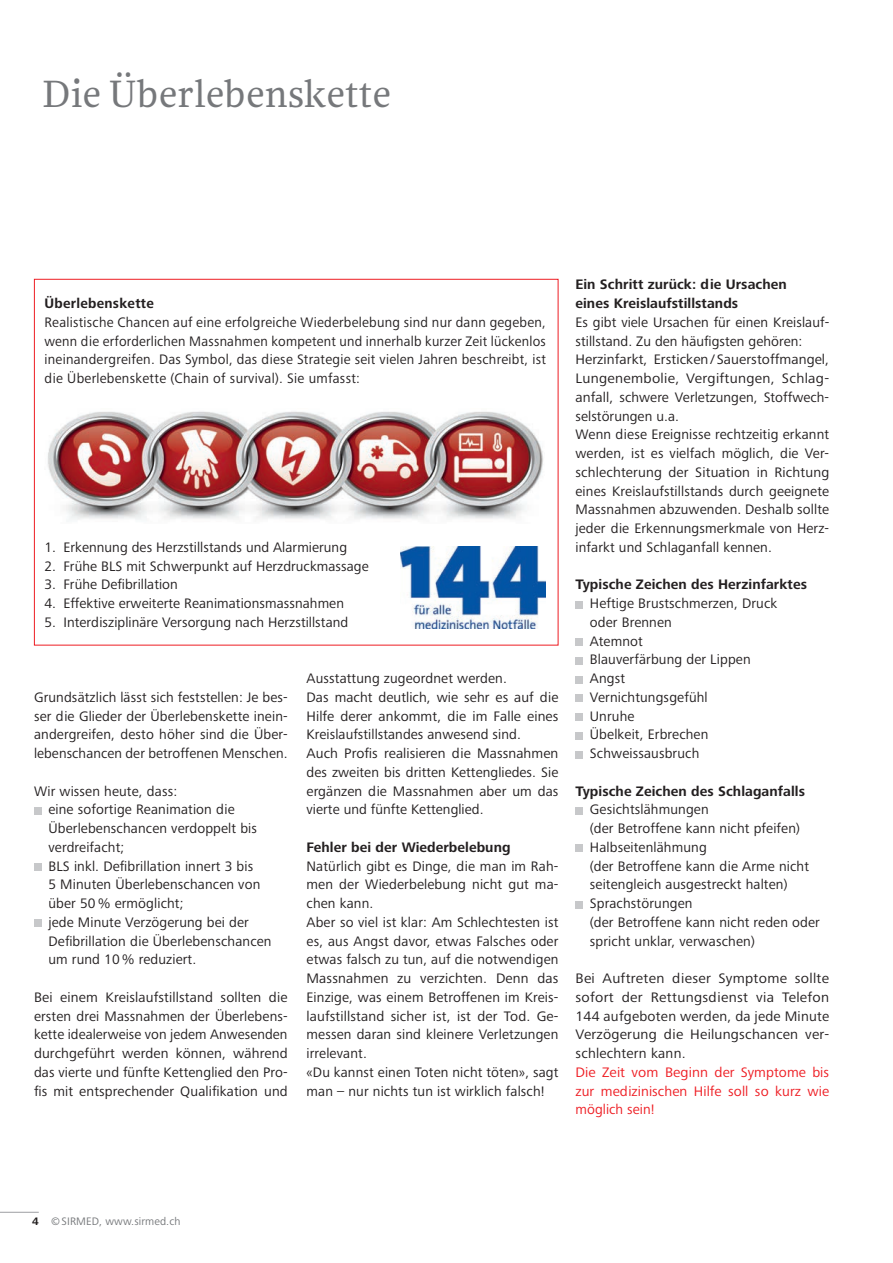
<style>
.page{position:relative;width:893px;height:1263px;background:#fff}
.page>*{position:absolute;margin:0;border:0;box-sizing:border-box;transform-origin:0 0}
.t1{font:39px "NN Rekja";letter-spacing:.005em;color:#76787b}
.t2{font:14.25px/18.8px "Frutiger Next Pro";letter-spacing:.01em;color:#231f20}
.t3{font:700 14.25px/18.8px "Frutiger Next Pro";letter-spacing:.005em;color:#231f20}
.t4{font:14.25px/18.8px "Frutiger Next Pro";letter-spacing:.01em;color:#231f20;text-align:justify;scale:1.05 1}
.t5{font:14.25px/18.8px "Frutiger Next Pro";letter-spacing:.005em;color:#ee1d23;text-align:justify;scale:1.04 1}
.t6{font:11.25px "Frutiger Next Pro";letter-spacing:.01em;color:#76787b}
.t7{font:700 11.25px "Frutiger Next Pro";color:#231f20}
</style>
<div class="page">
<hr style="left:0;top:1212px;width:39px;height:1px;background:#9d9fa2">
<div style="left:34px;top:279px;width:524px;height:366px;background:#fff;border:1px solid #ee1d23"></div>
<div style="left:34px;top:807px;width:7px;height:7px;background:#c7c8ca"></div>
<div style="left:34px;top:863px;width:7px;height:7px;background:#c7c8ca"></div>
<div style="left:34px;top:920px;width:7px;height:7px;background:#c7c8ca"></div>
<div style="left:575px;top:601px;width:7px;height:7px;background:#c7c8ca"></div>
<div style="left:575px;top:638px;width:7px;height:7px;background:#c7c8ca"></div>
<div style="left:575px;top:657px;width:7px;height:7px;background:#c7c8ca"></div>
<div style="left:575px;top:676px;width:7px;height:7px;background:#c7c8ca"></div>
<div style="left:575px;top:695px;width:7px;height:7px;background:#c7c8ca"></div>
<div style="left:575px;top:713px;width:7px;height:7px;background:#c7c8ca"></div>
<div style="left:575px;top:732px;width:7px;height:7px;background:#c7c8ca"></div>
<div style="left:575px;top:751px;width:7px;height:7px;background:#c7c8ca"></div>
<div style="left:575px;top:807px;width:7px;height:7px;background:#c7c8ca"></div>
<div style="left:575px;top:845px;width:7px;height:7px;background:#c7c8ca"></div>
<div style="left:575px;top:901px;width:7px;height:7px;background:#c7c8ca"></div>
<img style="left:47px;top:411px;width:496px;height:109px">
<img style="left:400px;top:546px;width:146px;height:83px">
<h1 class="t1" style="left:43px;top:70px;width:350px">Die Überlebenskette</h1>
<p class="t3" style="left:44px;top:294px;width:111px">Überlebenskette</p>
<p class="t2" style="left:44px;top:313px;width:503px;text-align:justify">Realistische Chancen auf eine erfolgreiche Wiederbelebung sind nur dann gegeben, wenn die erforderlichen Massnahmen kompetent und innerhalb kurzer Zeit lückenlos ineinandergreifen. Das Symbol, das diese Strategie seit vielen Jahren beschreibt, ist die Überlebenskette (Chain of survival). Sie umfasst:</p>
<p class="t2" style="left:44px;top:538px;width:304px">1. Erkennung des Herzstillstands und Alarmierung</p>
<p class="t2" style="left:44px;top:556px;width:326px">2. Frühe BLS mit Schwerpunkt auf Herzdruckmassage</p>
<p class="t2" style="left:44px;top:575px;width:135px">3. Frühe Defibrillation</p>
<p class="t2" style="left:44px;top:594px;width:301px">4. Effektive erweiterte Reanimationsmassnahmen</p>
<p class="t2" style="left:44px;top:613px;width:305px">5. Interdisziplinäre Versorgung nach Herzstillstand</p>
<p class="t2" style="left:34px;top:688px;width:255px;text-align:justify">Grundsätzlich lässt sich feststellen: Je bes&shy;ser die Glieder der Überlebenskette inein&shy;andergreifen, desto höher sind die Über&shy;lebenschancen der betroffenen Menschen.</p>
<p class="t2" style="left:48px;top:781px;width:225px;text-indent:-14px">Wir wissen heute, dass:<br>eine sofortige Reanimation die<br>Überlebenschancen verdoppelt bis verdreifacht;<br>BLS inkl. Defibrillation innert 3 bis<br>5 Minuten Überlebenschancen von über 50% ermöglicht;<br>jede Minute Verzögerung bei der<br>Defibrillation die Überlebenschancen um rund 10% reduziert.</p>
<p class="t2" style="left:34px;top:988px;width:255px;text-align:justify">Bei einem Kreislaufstillstand sollten die ersten drei Massnahmen der Überlebens&shy;kette idealerweise von jedem Anwesenden durchgeführt werden können, während das vierte und fünfte Kettenglied den Pro&shy;fis mit entsprechender Qualifikation und</p>
<p class="t2" style="left:307px;top:669px;width:253px">Ausstattung zugeordnet werden.<br>Das macht deutlich, wie sehr es auf die Hilfe derer ankommt, die im Falle eines Kreislaufstillstandes anwesend sind.<br>Auch Profis realisieren die Massnahmen des zweiten bis dritten Kettengliedes. Sie ergänzen die Massnahmen aber um das vierte und fünfte Kettenglied.</p>
<p class="t3" style="left:307px;top:838px;width:205px">Fehler bei der Wiederbelebung</p>
<p class="t2" style="left:307px;top:856px;width:253px">Natürlich gibt es Dinge, die man im Rah&shy;men der Wiederbelebung nicht gut ma&shy;chen kann.<br>Aber so viel ist klar: Am Schlechtesten ist es, aus Angst davor, etwas Falsches oder etwas falsch zu tun, auf die notwendigen Massnahmen zu verzichten. Denn das Einzige, was einem Betroffenen im Kreis&shy;laufstillstand sicher ist, ist der Tod. Ge&shy;messen daran sind kleinere Verletzungen irrelevant.<br>«Du kannst einen Toten nicht töten», sagt man – nur nichts tun ist wirklich falsch!</p>
<p class="t3" style="left:575px;top:275px;width:213px">Ein Schritt zurück: die Ursachen eines Kreislaufstillstands</p>
<p class="t2" style="left:575px;top:313px;width:255px">Es gibt viele Ursachen für einen Kreislauf&shy;stillstand. Zu den häufigsten gehören:<br>Herzinfarkt, Ersticken / Sauerstoffmangel, Lungenembolie, Vergiftungen, Schlag&shy;anfall, schwere Verletzungen, Stoffwech&shy;selstörungen u.a.<br>Wenn diese Ereignisse rechtzeitig erkannt werden, ist es vielfach möglich, die Ver&shy;schlechterung der Situation in Richtung eines Kreislaufstillstands durch geeignete Massnahmen abzuwenden. Deshalb sollte jeder die Erkennungsmerkmale von Herz&shy;infarkt und Schlaganfall kennen.</p>
<p class="t3" style="left:575px;top:575px;width:233px">Typische Zeichen des Herzinfarktes</p>
<p class="t2" style="left:590px;top:594px;width:189px">Heftige Brustschmerzen, Druck oder Brennen<br>Atemnot<br>Blauverfärbung der Lippen<br>Angst<br>Vernichtungsgefühl<br>Unruhe<br>Übelkeit, Erbrechen<br>Schweissausbruch</p>
<p class="t3" style="left:575px;top:781px;width:231px">Typische Zeichen des Schlaganfalls</p>
<p class="t2" style="left:590px;top:800px;width:232px">Gesichtslähmungen<br>(der Betroffene kann nicht pfeifen)<br>Halbseitenlähmung<br>(der Betroffene kann die Arme nicht seitengleich ausgestreckt halten)<br>Sprachstörungen<br>(der Betroffene kann nicht reden oder spricht unklar, verwaschen)</p>
<p class="t4" style="left:575px;top:969px;width:243px">Bei Auftreten dieser Symptome sollte sofort der Rettungsdienst via Telefon 144 aufgeboten werden, da jede Minute Verzögerung die Heilungschancen ver&shy;schlechtern kann.</p>
<p class="t5" style="left:575px;top:1063px;width:245px">Die Zeit vom Beginn der Symptome bis zur medizinischen Hilfe soll so kurz wie möglich sein!</p>
<p class="t7" style="left:32px;top:1214px;width:8px">4</p>
<p class="t6" style="left:51px;top:1214px;width:131px">©SIRMED, www.sirmed.ch</p>
</div>
